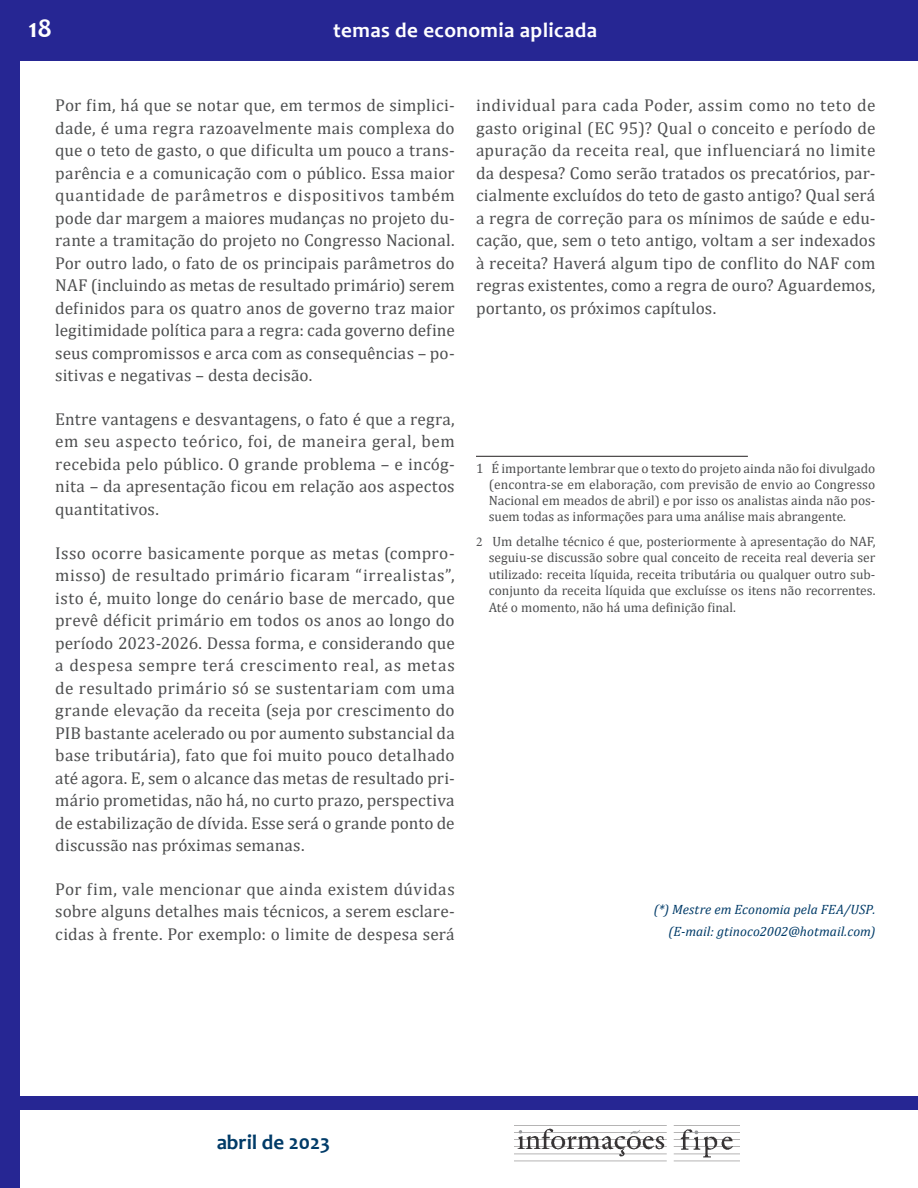
<style>
.page{position:relative;width:918px;height:1188px;background:#fff}
.page>*{position:absolute;margin:0;border:0;box-sizing:border-box;transform-origin:0 0}
.t1{font:700 27px "Candara";color:#fff}
.t2{font:700 21px "Candara";letter-spacing:.02em;color:#fff}
.t3{font:700 21px "Candara";color:#003b68}
.t4{font:17.25px/22.5px "Cambria";letter-spacing:.005em;color:#4e4f50;text-align:justify}
.t5{font:13.5px/16.5px "Cambria";color:#4e4f50;text-align:justify}
.t6{font:italic 13.5px/22.5px "Cambria";letter-spacing:.005em;color:#003b68;text-align:right}
.s1{font-family:"Minion Pro"}
</style>
<div class="page">
<div style="left:0;top:0;width:20px;height:1188px;background:#262693"></div>
<div style="left:0;top:0;width:918px;height:61px;background:#262693"></div>
<div style="left:15px;top:1097px;width:903px;height:13px;background:#262693"></div>
<img style="left:514px;top:1125px;width:225px;height:37px">
<hr style="left:476px;top:456px;width:272px;height:1px;background:#231f20">
<h1 class="t1" style="left:29px;top:12px;width:25px">18</h1>
<p class="t2" style="left:333px;top:17px;width:265px">temas de economia aplicada</p>
<p class="t4" style="left:55px;top:94px;width:401px">Por fim, há que se notar que, em termos de simplici&shy;dade, é uma regra razoavelmente mais complexa do que o teto de gasto, o que dificulta um pouco a trans&shy;parência e a comunicação com o público. Essa maior quantidade de parâmetros e dispositivos também pode dar margem a maiores mudanças no projeto du&shy;rante a tramitação do projeto no Congresso Nacional.<br>Por outro lado, o fato de os principais parâmetros do NAF (incluindo as metas de resultado primário) serem definidos para os quatro anos de governo traz maior legitimidade política para a regra: cada governo define seus compromissos e arca com as consequências – po&shy;sitivas e negativas – desta decisão.</p>
<p class="t4" style="left:55px;top:408px;width:401px">Entre vantagens e desvantagens, o fato é que a regra, em seu aspecto teórico, foi, de maneira geral, bem recebida pelo público. O grande problema – e incóg&shy;nita – da apresentação ficou em relação aos aspectos quantitativos.</p>
<p class="t4" style="left:55px;top:541px;width:401px">Isso ocorre basicamente porque as metas (compro&shy;misso) de resultado primário ficaram “irrealistas”, isto é, muito longe do cenário base de mercado, que prevê déficit primário em todos os anos ao longo do período 2023-2026. Dessa forma, e considerando que a despesa sempre terá crescimento real, as metas de resultado primário só se sustentariam com uma grande elevação da receita (seja por crescimento do PIB bastante acelerado ou por aumento substancial da base tributária), fato que foi muito pouco detalhado até agora. E, sem o alcance das metas de resultado pri&shy;mário prometidas, não há, no curto prazo, perspectiva de estabilização de dívida. Esse será o grande ponto de discussão nas próximas semanas.</p>
<p class="t4" style="left:55px;top:878px;width:401px">Por fim, vale mencionar que ainda existem dúvidas sobre alguns detalhes mais técnicos, a serem esclare&shy;cidas à frente. Por exemplo: o limite de despesa será</p>
<p class="t4" style="left:476px;top:94px;width:401px">individual para cada Poder, assim como no teto de gasto original (EC 95)? Qual o conceito e período de apuração da receita real, que influenciará no limite da despesa? Como serão tratados os precatórios, par&shy;cialmente excluídos do teto de gasto antigo? Qual será a regra de correção para os mínimos de saúde e edu&shy;cação, que, sem o teto antigo, voltam a ser indexados à receita? Haverá algum tipo de conflito do NAF com regras existentes, como a regra de ouro? Aguardemos, portanto, os próximos capítulos.</p>
<p class="t5" style="left:489px;top:461px;width:388px;line-height:15.8px;text-indent:-13px">1 É importante lembrar que o texto do projeto ainda não foi divulgado (encontra-se em elaboração, com previsão de envio ao Congresso Nacional em meados de abril) e por isso os analistas ainda não pos&shy;suem todas as informações para uma análise mais abrangente.</p>
<p class="t5" style="left:489px;top:533px;width:388px;text-indent:-13px"><span class="s1">2</span> Um detalhe técnico é que, posteriormente à apresentação do NAF, seguiu-se discussão sobre qual conceito de receita real deveria ser utilizado: receita líquida, receita tributária ou qualquer outro sub&shy;conjunto da receita líquida que excluísse os itens não recorrentes.<br>Até o momento, não há uma definição final.</p>
<p class="t6" style="left:654px;top:897px;width:223px">(*) Mestre em Economia pela FEA/USP. (E-mail: gtinoco2002@hotmail.com)</p>
<p class="t3" style="left:217px;top:1129px;width:115px">abril de 2023</p>
</div>
